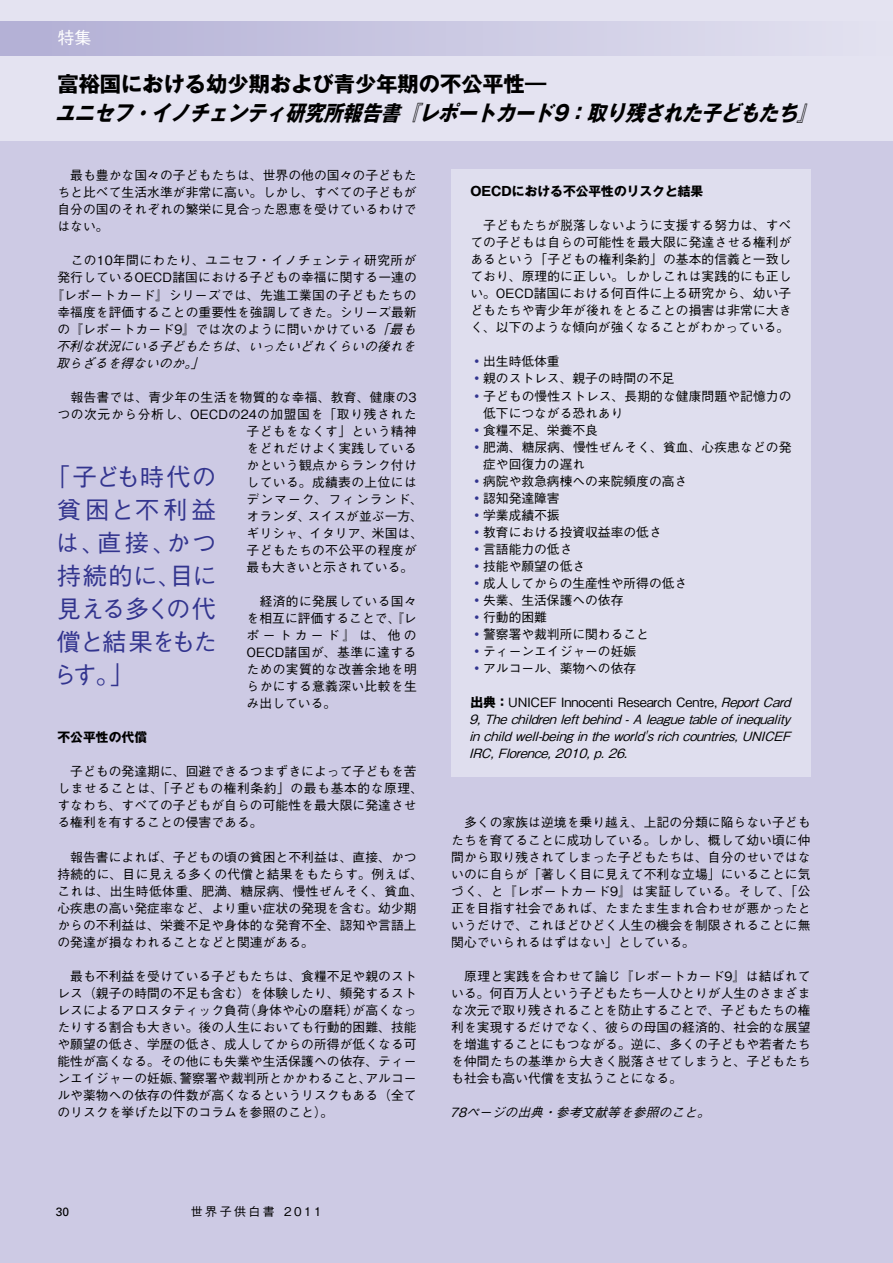
<style>
.page{position:relative;width:893px;height:1263px;background:#cdcae4}
.page>*{position:absolute;margin:0;border:0;box-sizing:border-box;transform-origin:0 0}
.t1{font:500 24.45px/33px "Gothic BBB Pro";letter-spacing:-.005em;color:#32348e;text-align:justify}
.t2{font:italic 700 21.3px "Gothic MB101 Pro";color:#000;scale:.9 1}
.t3{font:700 21.3px "Gothic MB101 Pro";color:#000}
.t4{font:500 16.95px "Gothic BBB Pro";color:#fff}
.t5{font:500 12.75px/17.1px "Gothic BBB Pro";letter-spacing:.005em;color:#000;text-align:justify}
.t6{font:italic 500 12.75px/17px "Gothic BBB Pro";color:#000;text-align:justify}
.t7{font:500 12.75px "Gothic BBB Pro";letter-spacing:.03em;color:#000}
.t8{font:500 12.75px "Gothic BBB Pro";letter-spacing:.05em;color:#000}
.t9{font:500 12.75px "Gothic BBB Pro";letter-spacing:.04em;color:#000}
.t10{font:500 12.75px "Gothic BBB Pro";letter-spacing:.025em;color:#000}
.t11{font:700 12.75px "Gothic MB101 Pro";color:#000}
.t12{font:500 12.75px "Gothic BBB Pro";letter-spacing:.08em;color:#000}
.t13{font:500 12px "Gothic BBB Pro";letter-spacing:.2em;color:#000}
.t14{font:12px "Univers";color:#000}
.s1{font-style:italic}
.s2{color:#32348e}
.s3{font-family:"Gothic MB101 Pro";font-weight:700;font-style:normal}
.s4{font-style:normal}
</style>
<div class="page">
<div style="left:0;top:0;width:893px;height:140px;background:#e4e3f1"></div>
<div style="left:0;top:21px;width:893px;height:34px;background:linear-gradient(to right,#b2afd5,#e3e2f0)"></div>
<div style="left:451px;top:169px;width:360px;height:608px;background:#dfdeee"></div>
<h3 class="t4" style="left:57px;top:24px;width:36px">特集</h3>
<h2 class="t3" style="left:57px;top:67px;width:490px">富裕国における幼少期および青少年期の不公平性—</h2>
<h2 class="t2" style="left:55px;top:95px;width:856px">ユニセフ・イノチェンティ研究所報告書『レポートカード9：取り残された子どもたち』</h2>
<p class="t5" style="left:57px;top:165px;width:361px">　最も豊かな国々の子どもたちは、世界の他の国々の子どもたちと比べて生活水準が非常に高い。しかし、すべての子どもが自分の国のそれぞれの繁栄に見合った恩恵を受けているわけではない。</p>
<p class="t9" style="left:57px;top:250px;width:361px">　この10年間にわたり、ユニセフ・イノチェンティ研究所が</p>
<p class="t5" style="left:57px;top:268px;width:361px">発行しているOECD諸国における子どもの幸福に関する一連の</p>
<p class="t10" style="left:51px;top:284px;width:367px">『レポートカード』シリーズでは、先進工業国の子どもたちの</p>
<p class="t5" style="left:57px;top:302px;width:361px">幸福度を評価することの重要性を強調してきた。シリーズ最新</p>
<p class="t5" style="left:57px;top:319px;width:364px">の『レポートカード9』では次のように問いかけている<span class="s1">「最も</span></p>
<p class="t6" style="left:56px;top:336px;width:365px">不利な状況にいる子どもたちは、いったいどれくらいの後れを</p>
<p class="t6" style="left:56px;top:353px;width:154px">取らざるを得ないのか。」</p>
<p class="t5" style="left:57px;top:387px;width:361px">　報告書では、青少年の生活を物質的な幸福、教育、健康の3</p>
<p class="t8" style="left:57px;top:404px;width:361px">つの次元から分析し、OECDの24の加盟国を「取り残された</p>
<p class="t7" style="left:247px;top:421px;width:172px">子どもをなくす」という精神</p>
<p class="t7" style="left:247px;top:438px;width:172px">をどれだけよく実践している</p>
<p class="t7" style="left:247px;top:455px;width:172px">かという観点からランク付け</p>
<p class="t7" style="left:247px;top:472px;width:172px">している。成績表の上位には</p>
<p class="t12" style="left:247px;top:489px;width:178px">デンマーク、フィンランド、</p>
<p class="t5" style="left:247px;top:506px;width:178px">オランダ、スイスが並ぶ一方、</p>
<p class="t5" style="left:247px;top:523px;width:178px">ギリシャ、イタリア、米国は、</p>
<p class="t7" style="left:247px;top:540px;width:172px">子どもたちの不公平の程度が</p>
<p class="t5" style="left:247px;top:557px;width:168px">最も大きいと示されている。</p>
<p class="t5" style="left:247px;top:591px;width:172px">　経済的に発展している国々を相互に評価することで、『レポートカード』は、他のOECD諸国が、基準に達するための実質的な改善余地を明らかにする意義深い比較を生み出している。</p>
<p class="t11" style="left:57px;top:727px;width:91px">不公平性の代償</p>
<p class="t5" style="left:57px;top:761px;width:367px;text-align:left">　子どもの発達期に、回避できるつまずきによって子どもを苦しませることは、「子どもの権利条約」の最も基本的な原理、すなわち、すべての子どもが自らの可能性を最大限に発達させる権利を有することの侵害である。</p>
<p class="t5" style="left:57px;top:846px;width:367px;text-align:left">　報告書によれば、子どもの頃の貧困と不利益は、直接、かつ持続的に、目に見える多くの代償と結果をもたらす。例えば、これは、出生時低体重、肥満、糖尿病、慢性ぜんそく、貧血、心疾患の高い発症率など、より重い症状の発現を含む。幼少期からの不利益は、栄養不足や身体的な発育不全、認知や言語上の発達が損なわれることなどと関連がある。</p>
<p class="t5" style="left:57px;top:966px;width:361px">　最も不利益を受けている子どもたちは、食糧不足や親のストレス（親子の時間の不足も含む）を体験したり、頻発するストレスによるアロスタティック負荷（身体や心の磨耗）が高くなったりする割合も大きい。後の人生においても行動的困難、技能や願望の低さ、学歴の低さ、成人してからの所得が低くなる可能性が高くなる。その他にも失業や生活保護への依存、ティーンエイジャーの妊娠、警察署や裁判所とかかわること、アルコールや薬物への依存の件数が高くなるというリスクもある（全てのリスクを挙げた以下のコラムを参照のこと）。</p>
<h1 class="t1" style="left:46px;top:457px;width:173px">「子ども時代の貧困と不利益は、直接、かつ持続的に、目に見える多くの代償と結果をもたらす。」</h1>
<p class="t11" style="left:470px;top:181px;width:234px">OECDにおける不公平性のリスクと結果</p>
<p class="t5" style="left:470px;top:215px;width:323px">　子どもたちが脱落しないように支援する努力は、すべての子どもは自らの可能性を最大限に発達させる権利があるという「子どもの権利条約」の基本的信義と一致しており、原理的に正しい。しかしこれは実践的にも正しい。OECD諸国における何百件に上る研究から、幼い子どもたちや青少年が後れをとることの損害は非常に大きく、以下のような傾向が強くなることがわかっている。</p>
<p class="t5" style="left:470px;top:351px;width:91px"><span class="s2">◦</span>出生時低体重</p>
<p class="t5" style="left:470px;top:369px;width:206px"><span class="s2">◦</span>親のストレス、親子の時間の不足</p>
<p class="t5" style="left:470px;top:386px;width:323px"><span class="s2">◦</span>子どもの慢性ストレス、長期的な健康問題や記憶力の</p>
<p class="t5" style="left:483px;top:403px;width:142px">低下につながる恐れあり</p>
<p class="t5" style="left:470px;top:420px;width:129px"><span class="s2">◦</span>食糧不足、栄養不良</p>
<p class="t5" style="left:470px;top:437px;width:323px"><span class="s2">◦</span>肥満、糖尿病、慢性ぜんそく、貧血、心疾患などの発</p>
<p class="t5" style="left:483px;top:454px;width:104px">症や回復力の遅れ</p>
<p class="t5" style="left:470px;top:471px;width:218px"><span class="s2">◦</span>病院や救急病棟への来院頻度の高さ</p>
<p class="t5" style="left:470px;top:488px;width:91px"><span class="s2">◦</span>認知発達障害</p>
<p class="t5" style="left:470px;top:505px;width:91px"><span class="s2">◦</span>学業成績不振</p>
<p class="t5" style="left:470px;top:522px;width:193px"><span class="s2">◦</span>教育における投資収益率の低さ</p>
<p class="t5" style="left:470px;top:539px;width:104px"><span class="s2">◦</span>言語能力の低さ</p>
<p class="t5" style="left:470px;top:556px;width:116px"><span class="s2">◦</span>技能や願望の低さ</p>
<p class="t5" style="left:470px;top:573px;width:218px"><span class="s2">◦</span>成人してからの生産性や所得の低さ</p>
<p class="t5" style="left:470px;top:590px;width:155px"><span class="s2">◦</span>失業、生活保護への依存</p>
<p class="t5" style="left:470px;top:607px;width:78px"><span class="s2">◦</span>行動的困難</p>
<p class="t5" style="left:470px;top:624px;width:180px"><span class="s2">◦</span>警察署や裁判所に関わること</p>
<p class="t5" style="left:470px;top:641px;width:167px"><span class="s2">◦</span>ティーンエイジャーの妊娠</p>
<p class="t5" style="left:470px;top:658px;width:167px"><span class="s2">◦</span>アルコール、薬物への依存</p>
<p class="t6" style="left:469px;top:692px;width:327px"><span class="s3">出典：</span><span class="s4">UNICEF Innocenti Research Centre,</span> ReportCard 9, The children left behind - A league table of inequality in child well-being in the world's rich countries, UNICEF IRC, Florence, 2010, p. 26.</p>
<p class="t5" style="left:451px;top:812px;width:361px">　多くの家族は逆境を乗り越え、上記の分類に陥らない子どもたちを育てることに成功している。しかし、概して幼い頃に仲間から取り残されてしまった子どもたちは、自分のせいではないのに自らが「著しく目に見えて不利な立場」にいることに気づく、と『レポートカード9』は実証している。そして、「公正を目指す社会であれば、たまたま生まれ合わせが悪かったというだけで、これほどひどく人生の機会を制限されることに無関心でいられるはずはない」としている。</p>
<p class="t5" style="left:451px;top:966px;width:361px">　原理と実践を合わせて論じ『レポートカード9』は結ばれている。何百万人という子どもたち一人ひとりが人生のさまざまな次元で取り残されることを防止することで、子どもたちの権利を実現するだけでなく、彼らの母国の経済的、社会的な展望を増進することにもつながる。逆に、多くの子どもや若者たちを仲間たちの基準から大きく脱落させてしまうと、子どもたちも社会も高い代償を支払うことになる。</p>
<p class="t6" style="left:450px;top:1102px;width:266px">78ページの出典・参考文献等を参照のこと。</p>
<p class="t14" style="left:56px;top:1204px;width:15px">30</p>
<p class="t13" style="left:191px;top:1202px;width:132px">世界子供白書 2011</p>
</div>
